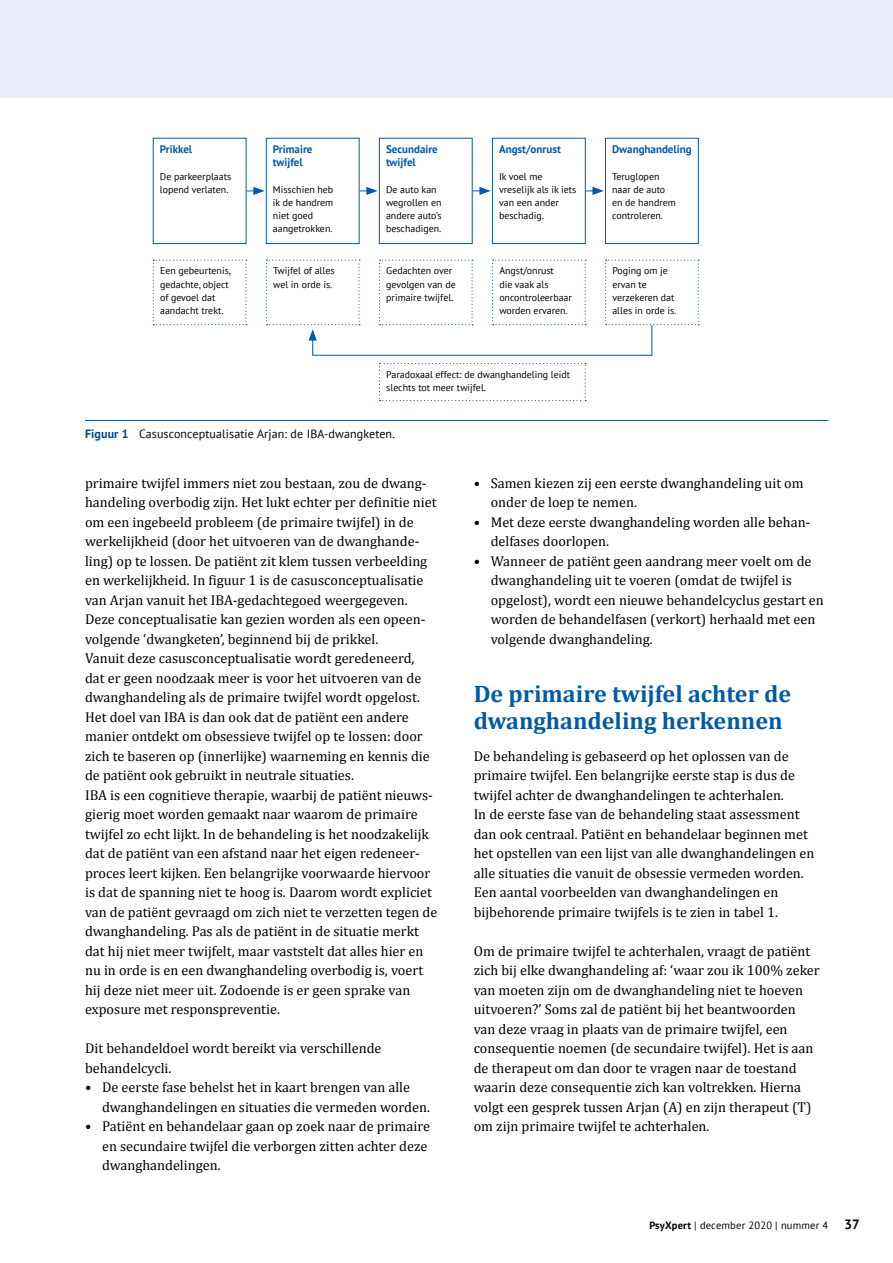
<style>
.page{position:relative;width:893px;height:1263px;background:#fff}
.page>*{position:absolute;margin:0;border:0;box-sizing:border-box;transform-origin:0 0}
.t1{font:700 24px/27px "Cambria";color:#005aa9}
.t2{font:14.25px/19.5px "Cambria";color:#000}
.t3{font:12px "PT Sans";letter-spacing:.01em;color:#000}
.t4{font:700 10.95px/13.2px "PT Sans";color:#005aa9}
.t5{font:10.5px "PT Sans";letter-spacing:.02em;color:#000}
.t6{font:9.9px/13.2px "PT Sans";color:#000}
.s1{font-weight:700;color:#004485}
.s2{font-weight:700}
.s3{font-weight:700;font-size:13.5px}
</style>
<div class="page">
<div style="left:0;top:0;width:893px;height:98px;background:#eaedf7"></div>
<hr style="left:85px;top:420px;width:743px;height:1px;background:#005aa9">
<svg style="left:153px;top:260px;width:94px;height:65px"></svg>
<div style="left:266px;top:138px;width:94px;height:106px;border:1px solid #005aa9"></div>
<div style="left:379px;top:138px;width:94px;height:106px;border:1px solid #005aa9"></div>
<svg style="left:379px;top:363px;width:207px;height:38px"></svg>
<div style="left:492px;top:138px;width:94px;height:106px;border:1px solid #005aa9"></div>
<div style="left:605px;top:138px;width:94px;height:106px;border:1px solid #005aa9"></div>
<svg style="left:246px;top:187px;width:19px;height:8px"></svg>
<svg style="left:360px;top:187px;width:18px;height:8px"></svg>
<svg style="left:473px;top:187px;width:18px;height:8px"></svg>
<svg style="left:586px;top:187px;width:18px;height:8px"></svg>
<svg style="left:266px;top:260px;width:433px;height:96px"></svg>
<p class="t4" style="left:160px;top:142px;width:34px">Prikkel</p>
<p class="t6" style="left:160px;top:169px;width:73px">De parkeerplaats lopend verlaten.</p>
<p class="t6" style="left:160px;top:264px;width:72px">Een gebeurtenis, gedachte, object of gevoel dat aandacht trekt.</p>
<p class="t4" style="left:273px;top:142px;width:41px">Primaire twijfel</p>
<p class="t6" style="left:273px;top:182px;width:62px">Misschien heb ik de handrem niet goed aangetrokken.</p>
<p class="t6" style="left:273px;top:264px;width:63px">Twijfel of alles wel in orde is.</p>
<p class="t4" style="left:386px;top:142px;width:53px">Secundaire twijfel</p>
<p class="t6" style="left:386px;top:182px;width:57px">De auto kan wegrollen en andere auto’s beschadigen.</p>
<p class="t6" style="left:386px;top:264px;width:71px">Gedachten over gevolgen van de primaire twijfel.</p>
<p class="t4" style="left:499px;top:142px;width:63px">Angst/onrust</p>
<p class="t6" style="left:499px;top:169px;width:79px">Ik voel me vreselijk als ik iets van een ander beschadig.</p>
<p class="t6" style="left:499px;top:264px;width:74px">Angst/onrust<br>die vaak als oncontroleerbaar worden ervaren.</p>
<p class="t6" style="left:386px;top:367px;width:185px">Paradoxaal effect: de dwanghandeling leidt slechts tot meer twijfel.</p>
<p class="t3" style="left:85px;top:426px;width:311px"><span class="s1">Figuur 1</span> Casusconceptualisatie Arjan: de IBA-dwangketen.</p>
<p class="t4" style="left:612px;top:142px;width:81px">Dwanghandeling</p>
<p class="t6" style="left:612px;top:169px;width:65px">Teruglopen naar de auto en de handrem controleren.</p>
<p class="t6" style="left:612px;top:264px;width:65px">Poging om je ervan te verzekeren dat alles in orde is.</p>
<p class="t2" style="left:85px;top:473px;width:354px">primaire twijfel immers niet zou bestaan, zou de dwang&shy;handeling overbodig zijn. Het lukt echter per definitie niet om een ingebeeld probleem (de primaire twijfel) in de werkelijkheid (door het uitvoeren van de dwanghande&shy;ling) op te lossen. De patiënt zit klem tussen verbeelding en werkelijkheid. In figuur 1 is de casusconceptualisatie van Arjan vanuit het IBA-gedachtegoed weergegeven.<br>Deze conceptualisatie kan gezien worden als een opeen&shy;volgende ‘dwangketen’, beginnend bij de prikkel.<br>Vanuit deze casusconceptualisatie wordt geredeneerd, dat er geen noodzaak meer is voor het uitvoeren van de dwanghandeling als de primaire twijfel wordt opgelost.<br>Het doel van IBA is dan ook dat de patiënt een andere manier ontdekt om obsessieve twijfel op te lossen: door zich te baseren op (innerlijke) waarneming en kennis die de patiënt ook gebruikt in neutrale situaties.<br>IBA is een cognitieve therapie, waarbij de patiënt nieuws&shy;gierig moet worden gemaakt naar waarom de primaire twijfel zo echt lijkt. In de behandeling is het noodzakelijk dat de patiënt van een afstand naar het eigen redeneer&shy;proces leert kijken. Een belangrijke voorwaarde hiervoor is dat de spanning niet te hoog is. Daarom wordt expliciet van de patiënt gevraagd om zich niet te verzetten tegen de dwanghandeling. Pas als de patiënt in de situatie merkt dat hij niet meer twijfelt, maar vaststelt dat alles hier en nu in orde is en een dwanghandeling overbodig is, voert hij deze niet meer uit. Zodoende is er geen sprake van exposure met responspreventie.</p>
<p class="t2" style="left:85px;top:1038px;width:298px">Dit behandeldoel wordt bereikt via verschillende behandelcycli.</p>
<p class="t2" style="left:102px;top:1077px;width:329px;text-indent:-17px">• De eerste fase behelst het in kaart brengen van alle dwanghandelingen en situaties die vermeden worden.</p>
<p class="t2" style="left:102px;top:1116px;width:329px;text-indent:-17px">• Patiënt en behandelaar gaan op zoek naar de primaire en secundaire twijfel die verborgen zitten achter deze dwanghandelingen.</p>
<p class="t2" style="left:491px;top:473px;width:314px;text-indent:-17px">• Samen kiezen zij een eerste dwanghandeling uit om onder de loep te nemen.</p>
<p class="t2" style="left:491px;top:512px;width:321px;text-indent:-17px">• Met deze eerste dwanghandeling worden alle behan&shy;delfases doorlopen.</p>
<p class="t2" style="left:491px;top:551px;width:335px;text-indent:-17px">• Wanneer de patiënt geen aandrang meer voelt om de dwanghandeling uit te voeren (omdat de twijfel is opgelost), wordt een nieuwe behandelcyclus gestart en worden de behandelfasen (verkort) herhaald met een volgende dwanghandeling.</p>
<h1 class="t1" style="left:474px;top:680px;width:319px">De primaire twijfel achter de dwanghandeling herkennen</h1>
<p class="t2" style="left:474px;top:746px;width:342px">De behandeling is gebaseerd op het oplossen van de primaire twijfel. Een belangrijke eerste stap is dus de twijfel achter de dwanghandelingen te achterhalen.<br>In de eerste fase van de behandeling staat assessment dan ook centraal. Patiënt en behandelaar beginnen met het opstellen van een lijst van alle dwanghandelingen en alle situaties die vanuit de obsessie vermeden worden.<br>Een aantal voorbeelden van dwanghandelingen en bijbehorende primaire twijfels is te zien in tabel 1.</p>
<p class="t2" style="left:474px;top:941px;width:348px">Om de primaire twijfel te achterhalen, vraagt de patiënt zich bij elke dwanghandeling af: ‘waar zou ik 100% zeker van moeten zijn om de dwanghandeling niet te hoeven uitvoeren?’ Soms zal de patiënt bij het beantwoorden van deze vraag in plaats van de primaire twijfel, een consequentie noemen (de secundaire twijfel). Het is aan de therapeut om dan door te vragen naar de toestand waarin deze consequentie zich kan voltrekken. Hierna volgt een gesprek tussen Arjan (A) en zijn therapeut (T) om zijn primaire twijfel te achterhalen.</p>
<p class="t5" style="left:649px;top:1218px;width:212px"><span class="s2">PsyXpert</span> | december 2020 | nummer 4 <span class="s3">37</span></p>
</div>
